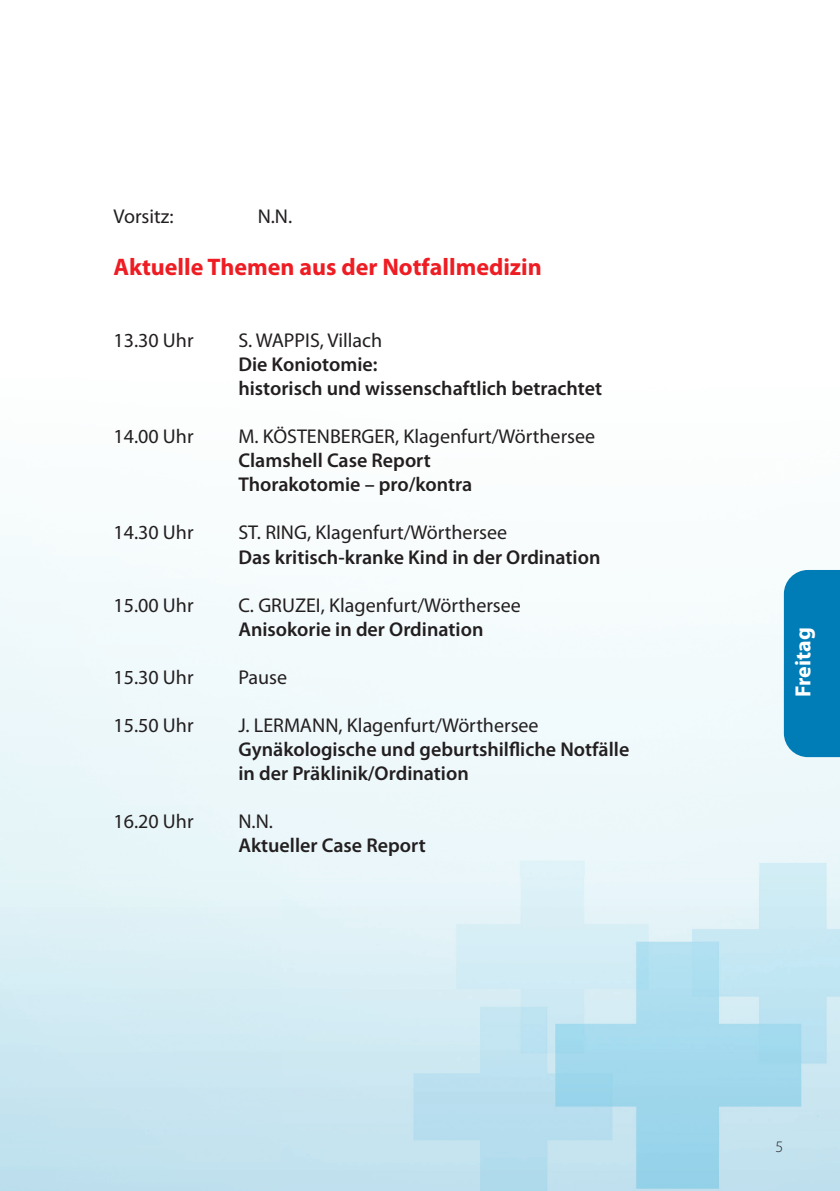
<style>
.page{position:relative;width:840px;height:1191px;background:#fff}
.page>*{position:absolute;margin:0;border:0;box-sizing:border-box;transform-origin:0 0}
.t1{font:700 24px "Myriad Pro";color:#ee1d23}
.t2{font:700 22px "Myriad Pro";color:#fff}
.t3{font:600 20px/24px "Myriad Pro";color:#231f20}
.t4{font:20px "Myriad Pro";color:#231f20}
.t5{font:300 16px "Myriad Pro";color:#231f20}
</style>
<div class="page">
<div style="left:783px;top:570px;width:56px;height:187px;background:#007cb6"></div>
<p class="t4" style="left:113px;top:205px;width:61px">Vorsitz:</p>
<p class="t4" style="left:257px;top:205px;width:36px">N.N.</p>
<p class="t1" style="left:113px;top:254px;width:429px">Aktuelle Themen aus der Notfallmedizin</p>
<p class="t4" style="left:113px;top:330px;width:81px">13.30 Uhr</p>
<p class="t4" style="left:238px;top:330px;width:145px">S. WAPPIS, Villach</p>
<p class="t3" style="left:238px;top:353px;width:365px">Die Koniotomie:<br>historisch und wissenschaftlich betrachtet</p>
<p class="t4" style="left:113px;top:426px;width:81px">14.00 Uhr</p>
<p class="t4" style="left:238px;top:426px;width:358px">M. KÖSTENBERGER, Klagenfurt/Wörthersee</p>
<p class="t3" style="left:238px;top:449px;width:235px">Clamshell Case Report<br>Thorakotomie – pro/kontra</p>
<p class="t4" style="left:113px;top:522px;width:81px">14.30 Uhr</p>
<p class="t4" style="left:238px;top:522px;width:270px">ST. RING, Klagenfurt/Wörthersee</p>
<p class="t3" style="left:238px;top:545px;width:363px">Das kritisch-kranke Kind in der Ordination</p>
<p class="t4" style="left:113px;top:594px;width:81px">15.00 Uhr</p>
<p class="t4" style="left:238px;top:594px;width:284px">C. GRUZEI, Klagenfurt/Wörthersee</p>
<p class="t3" style="left:238px;top:617px;width:246px">Anisokorie in der Ordination</p>
<p class="t4" style="left:113px;top:666px;width:81px">15.30 Uhr</p>
<p class="t4" style="left:238px;top:666px;width:50px">Pause</p>
<p class="t4" style="left:113px;top:714px;width:81px">15.50 Uhr</p>
<p class="t4" style="left:238px;top:714px;width:301px">J. LERMANN, Klagenfurt/Wörthersee</p>
<p class="t3" style="left:238px;top:737px;width:392px">Gynäkologische und geburtshilfliche Notfälle in der Präklinik/Ordination</p>
<p class="t4" style="left:113px;top:810px;width:81px">16.20 Uhr</p>
<p class="t4" style="left:238px;top:810px;width:36px">N.N.</p>
<p class="t3" style="left:238px;top:833px;width:189px">Aktueller Case Report</p>
<p class="t2" style="left:790px;top:697px;width:71px;rotate:-90deg">Freitag</p>
<p class="t5" style="left:775px;top:1137px;width:9px">5</p>
</div>
